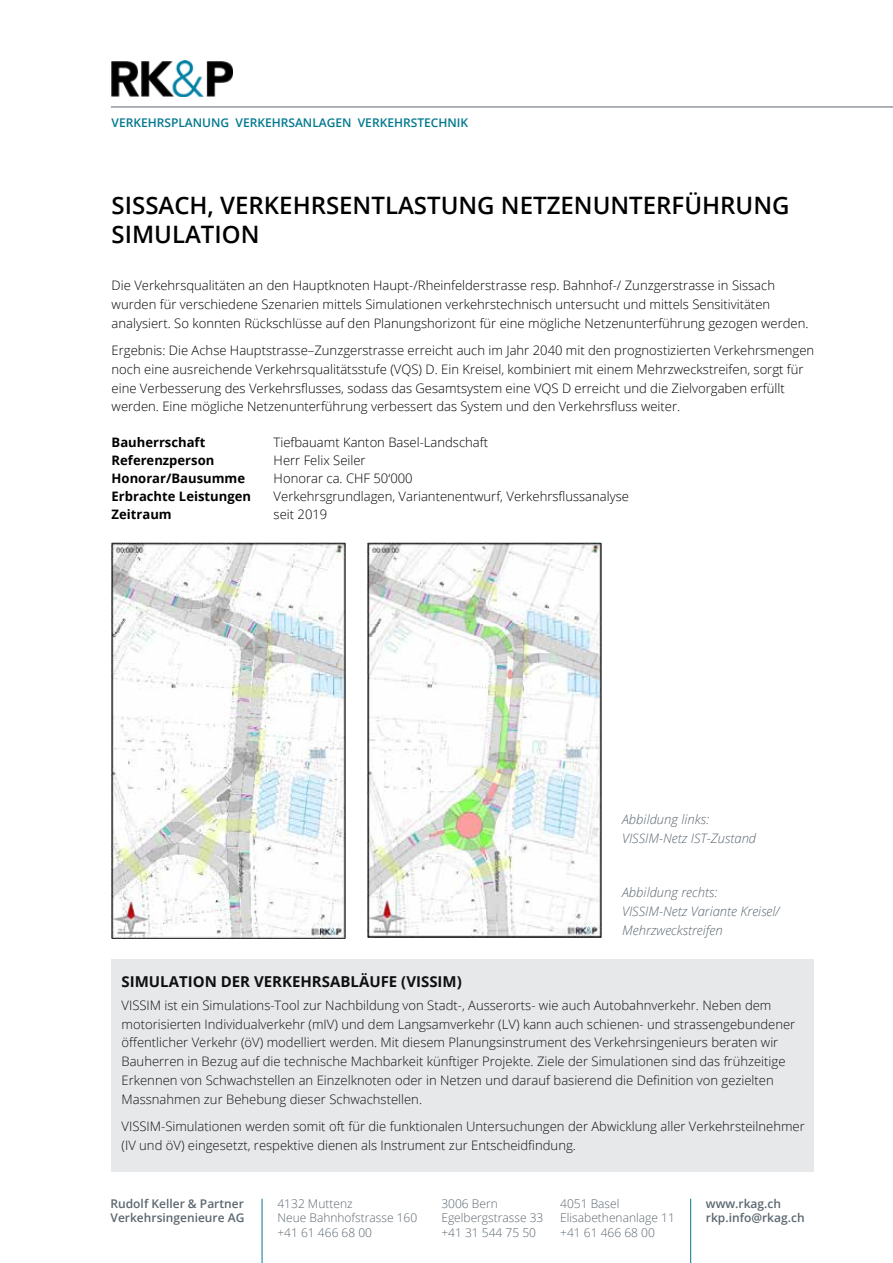
<style>
.page{position:relative;width:893px;height:1263px;background:#fff}
.page>*{position:absolute;margin:0;border:0;box-sizing:border-box;transform-origin:0 0}
.t1{font:600 24px/28.8px "Open Sans";color:#000}
.t2{font:700 15px "Open Sans";color:#000}
.t3{font:300 13.05px/18.8px "Open Sans";color:#000}
.t4{font:italic 300 13.05px/18.8px "Open Sans";color:#5b6770}
.t5{font:700 13.05px "Open Sans";color:#000}
.t6{font:300 12px/14.4px "Open Sans";color:#5b6770}
.t7{font:600 12px/14.4px "Open Sans";color:#5b6770}
.t8{font:600 12px "Open Sans";color:#00788e}
.s1{font-stretch:condensed}
</style>
<div class="page">
<img style="left:112px;top:542px;width:234px;height:396px">
<img style="left:367px;top:542px;width:234px;height:396px">
<div style="left:111px;top:959px;width:703px;height:213px;background:#e6e8e9"></div>
<hr style="left:262px;top:1199px;width:1px;height:64px;background:#00788e">
<hr style="left:690px;top:1199px;width:1px;height:64px;background:#00788e">
<img style="left:111px;top:60px;width:122px;height:36px">
<hr style="left:111px;top:107px;width:782px;height:1px;background:#5b6770">
<p class="t8" style="left:112px;top:114px;width:358px">VERKEHRSPLANUNG VERKEHRSANLAGEN VERKEHRSTECHNIK</p>
<h1 class="t1" style="left:112px;top:190px;width:679px">SISSACH, VERKEHRSENTLASTUNG NETZENUNTERFÜHRUNG<br>SIMULATION</h1>
<p class="t3" style="left:112px;top:276px;width:698px">Die Verkehrsqualitäten an den Hauptknoten Haupt-/Rheinfelderstrasse resp. Bahnhof-/ Zunzgerstrasse in Sissach wurden für verschiedene Szenarien mittels Simulationen verkehrstechnisch untersucht und mittels Sensitivitäten analysiert. So konnten Rückschlüsse auf den Planungshorizont für eine mögliche Netzenunterführung gezogen werden.</p>
<p class="t3" style="left:112px;top:340px;width:704px">Ergebnis: Die Achse Hauptstrasse<span class="s1">–</span>Zunzgerstrasse erreicht auch im Jahr 2040 mit den prognostizierten Verkehrsmengen noch eine ausreichende Verkehrsqualitätsstufe (VQS) D. Ein Kreisel, kombiniert mit einem Mehrzweckstreifen, sorgt für eine Verbesserung des Verkehrsflusses, sodass das Gesamtsystem eine VQS D erreicht und die Zielvorgaben erfüllt werden. Eine mögliche Netzenunterführung verbessert das System und den Verkehrsfluss weiter.</p>
<p class="t5" style="left:112px;top:433px;width:95px">Bauherrschaft</p>
<p class="t3" style="left:274px;top:432px;width:216px">Tiefbauamt Kanton Basel-Landschaft</p>
<p class="t5" style="left:112px;top:451px;width:104px">Referenzperson</p>
<p class="t3" style="left:274px;top:450px;width:94px">Herr Felix Seiler</p>
<p class="t5" style="left:112px;top:469px;width:135px">Honorar/Bausumme</p>
<p class="t3" style="left:274px;top:468px;width:141px">Honorar ca. CHF 50‘000</p>
<p class="t5" style="left:112px;top:487px;width:141px">Erbrachte Leistungen</p>
<p class="t3" style="left:274px;top:486px;width:357px">Verkehrsgrundlagen, Variantenentwurf, Verkehrsflussanalyse</p>
<p class="t5" style="left:112px;top:505px;width:62px">Zeitraum</p>
<p class="t3" style="left:274px;top:504px;width:55px">seit 2019</p>
<p class="t4" style="left:622px;top:809px;width:135px">Abbildung links:<br>VISSIM-Netz IST-Zustand</p>
<p class="t4" style="left:622px;top:882px;width:159px">Abbildung rechts:<br>VISSIM-Netz Variante Kreisel/<br>Mehrzweckstreifen</p>
<p class="t2" style="left:122px;top:971px;width:342px">SIMULATION DER VERKEHRSABLÄUFE (VISSIM)</p>
<p class="t3" style="left:122px;top:995px;width:675px">VISSIM ist ein Simulations-Tool zur Nachbildung von Stadt-, Ausserorts- wie auch Autobahnverkehr. Neben dem motorisierten Individualverkehr (mIV) und dem Langsamverkehr (LV) kann auch schienen- und strassengebundener öffentlicher Verkehr (öV) modelliert werden. Mit diesem Planungsinstrument des Verkehrsingenieurs beraten wir Bauherren in Bezug auf die technische Machbarkeit künftiger Projekte. Ziele der Simulationen sind das frühzeitige Erkennen von Schwachstellen an Einzelknoten oder in Netzen und darauf basierend die Definition von gezielten Massnahmen zur Behebung dieser Schwachstellen.</p>
<p class="t3" style="left:122px;top:1116px;width:685px">VISSIM-Simulationen werden somit oft für die funktionalen Untersuchungen der Abwicklung aller Verkehrsteilnehmer (IV und öV) eingesetzt, respektive dienen als Instrument zur Entscheidfindung.</p>
<p class="t7" style="left:111px;top:1196px;width:135px">Rudolf Keller &amp; Partner<br>Verkehrsingenieure AG</p>
<p class="t7" style="left:706px;top:1196px;width:100px">www.rkag.ch rkp.info@rkag.ch</p>
<p class="t6" style="left:277px;top:1196px;width:141px">4132 Muttenz<br>Neue Bahnhofstrasse 160 +41 61 466 68 00</p>
<p class="t6" style="left:441px;top:1196px;width:104px">3006 Bern<br>Egelbergstrasse 33 +41 31 544 75 50</p>
<p class="t6" style="left:560px;top:1196px;width:116px">4051 Basel<br>Elisabethenanlage 11 +41 61 466 68 00</p>
</div>
